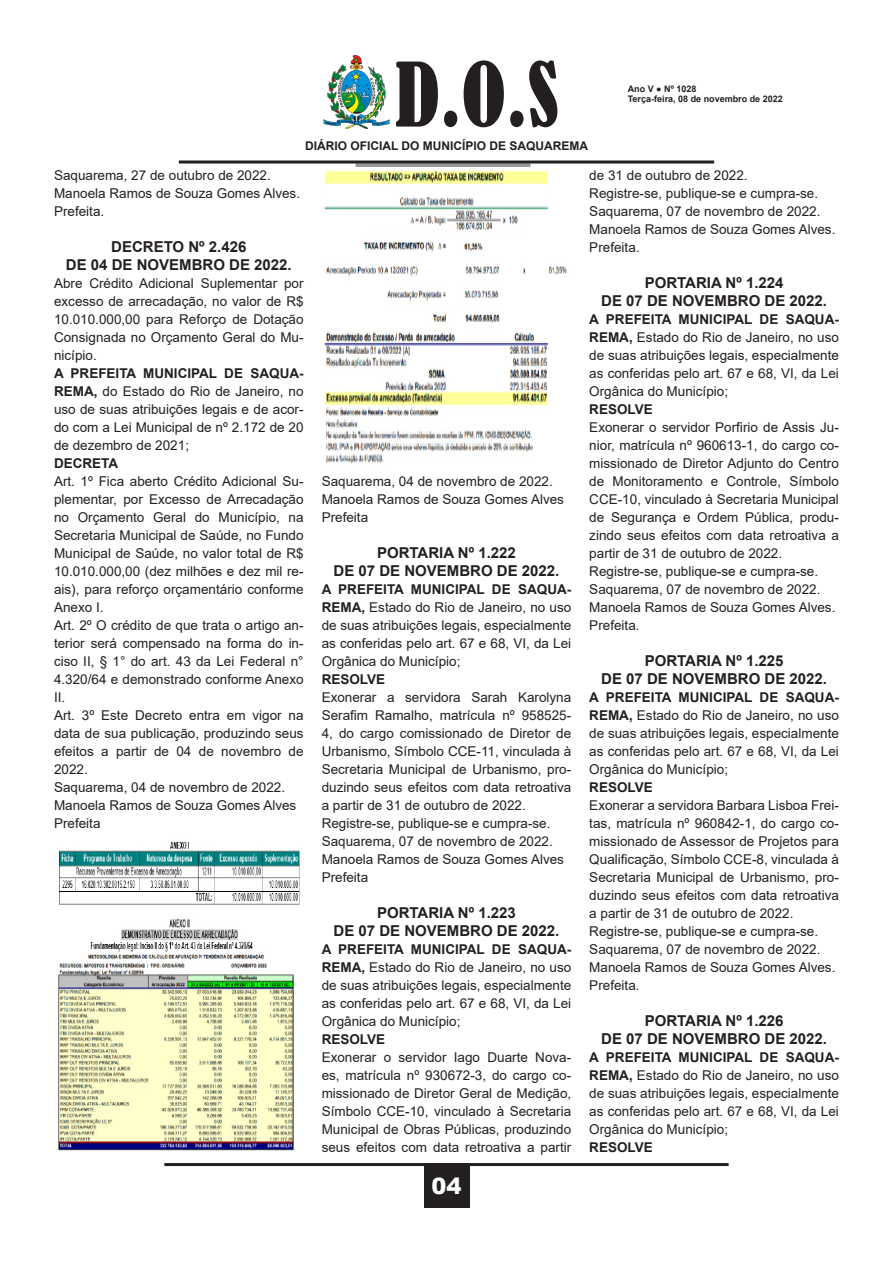
<style>
.page{position:relative;width:893px;height:1263px;background:#fff}
.page>*{position:absolute;margin:0;border:0;box-sizing:border-box;transform-origin:0 0}
.t1{font:condensed 82.5px "Bernard";color:#231f20}
.t2{font:900 22.5px "Arial";color:#fff}
.t3{font:700 15px "Arial";color:#231f20}
.t4{font:13.5px/18px "Arial";color:#231f20;text-align:justify}
.t5{font:700 13.5px "Arial";color:#231f20}
.t6{font:700 12px "Arial";color:#231f20}
.t7{font:700 9px/10.8px "Arial";color:#231f20}
.s1{font-weight:700}
</style>
<div class="page">
<hr style="left:164px;top:1163px;width:565px;height:3px;background:#231f20">
<div style="left:424px;top:1163px;width:45px;height:45px;background:#231f20"></div>
<img style="left:324px;top:55px;width:65px;height:73px">
<div style="left:356px;top:163px;width:174px;height:5px;background:#97999c"></div>
<hr style="left:179px;top:161px;width:535px;height:3px;background:#231f20">
<img style="left:58px;top:841px;width:242px;height:310px">
<img style="left:324px;top:170px;width:243px;height:294px">
<h1 class="t1" style="left:395px;top:47px;width:165px">D.O.S</h1>
<p class="t6" style="left:305px;top:137px;width:285px">DIÁRIO OFICIAL DO MUNICÍPIO DE SAQUAREMA</p>
<p class="t7" style="left:628px;top:83px;width:156px">Ano V ● Nº 1028<br>Terça-feira, 08 de novembro de 2022</p>
<p class="t4" style="left:54px;top:166px;width:218px">Saquarema, 27 de outubro de 2022.</p>
<p class="t4" style="left:54px;top:184px;width:248px">Manoela Ramos de Souza Gomes Alves.</p>
<p class="t4" style="left:54px;top:202px;width:52px">Prefeita.</p>
<p class="t3" style="left:111px;top:236px;width:137px">DECRETO Nº 2.426</p>
<p class="t3" style="left:66px;top:254px;width:227px">DE 04 DE NOVEMBRO DE 2022.</p>
<p class="t4" style="left:54px;top:274px;width:251px">Abre Crédito Adicional Suplementar por excesso de arrecadação, no valor de R$ 10.010.000,00 para Reforço de Dotação Consignada no Orçamento Geral do Mu&shy;nicípio.</p>
<p class="t4" style="left:54px;top:364px;width:251px"><span class="s1">A PREFEITA MUNICIPAL DE SAQUA-REMA,</span> do Estado do Rio de Janeiro, no uso de suas atribuições legais e de acor&shy;do com a Lei Municipal de nº 2.172 de 20 de dezembro de 2021;</p>
<p class="t5" style="left:54px;top:454px;width:66px">DECRETA</p>
<p class="t4" style="left:54px;top:472px;width:251px">Art. 1º Fica aberto Crédito Adicional Su&shy;plementar, por Excesso de Arrecadação no Orçamento Geral do Município, na Secretaria Municipal de Saúde, no Fundo Municipal de Saúde, no valor total de R$ 10.010.000,00 (dez milhões e dez mil re&shy;ais), para reforço orçamentário conforme Anexo I.</p>
<p class="t4" style="left:54px;top:616px;width:251px">Art. 2º O crédito de que trata o artigo an&shy;terior será compensado na forma do in&shy;ciso II, § 1° do art. 43 da Lei Federal n° 4.320/64 e demonstrado conforme Anexo II.</p>
<p class="t4" style="left:54px;top:706px;width:251px">Art. 3º Este Decreto entra em vigor na data de sua publicação, produzindo seus efeitos a partir de 04 de novembro de 2022.</p>
<p class="t4" style="left:54px;top:778px;width:233px">Saquarema, 04 de novembro de 2022.</p>
<p class="t4" style="left:54px;top:796px;width:244px">Manoela Ramos de Souza Gomes Alves</p>
<p class="t4" style="left:54px;top:814px;width:48px">Prefeita</p>
<p class="t4" style="left:322px;top:472px;width:233px">Saquarema, 04 de novembro de 2022.</p>
<p class="t4" style="left:322px;top:490px;width:244px">Manoela Ramos de Souza Gomes Alves</p>
<p class="t4" style="left:322px;top:508px;width:48px">Prefeita</p>
<p class="t3" style="left:377px;top:542px;width:140px">PORTARIA Nº 1.222</p>
<p class="t3" style="left:334px;top:560px;width:227px">DE 07 DE NOVEMBRO DE 2022.</p>
<p class="t4" style="left:322px;top:580px;width:251px"><span class="s1">A PREFEITA MUNICIPAL DE SAQUA-REMA,</span> Estado do Rio de Janeiro, no uso de suas atribuições legais, especialmente as conferidas pelo art. 67 e 68, VI, da Lei Orgânica do Município;</p>
<p class="t5" style="left:322px;top:670px;width:65px">RESOLVE</p>
<p class="t4" style="left:322px;top:688px;width:251px">Exonerar a servidora Sarah Karolyna Serafim Ramalho, matrícula nº 958525- 4, do cargo comissionado de Diretor de Urbanismo, Símbolo CCE-11, vinculada à Secretaria Municipal de Urbanismo, pro&shy;duzindo seus efeitos com data retroativa a partir de 31 de outubro de 2022.</p>
<p class="t4" style="left:322px;top:814px;width:230px">Registre-se, publique-se e cumpra-se.</p>
<p class="t4" style="left:322px;top:832px;width:233px">Saquarema, 07 de novembro de 2022.</p>
<p class="t4" style="left:322px;top:850px;width:244px">Manoela Ramos de Souza Gomes Alves</p>
<p class="t4" style="left:322px;top:868px;width:48px">Prefeita</p>
<p class="t3" style="left:377px;top:902px;width:140px">PORTARIA Nº 1.223</p>
<p class="t3" style="left:334px;top:920px;width:227px">DE 07 DE NOVEMBRO DE 2022.</p>
<p class="t4" style="left:322px;top:940px;width:251px"><span class="s1">A PREFEITA MUNICIPAL DE SAQUA-REMA,</span> Estado do Rio de Janeiro, no uso de suas atribuições legais, especialmente as conferidas pelo art. 67 e 68, VI, da Lei Orgânica do Município;</p>
<p class="t5" style="left:322px;top:1030px;width:65px">RESOLVE</p>
<p class="t4" style="left:322px;top:1048px;width:251px">Exonerar o servidor Iago Duarte Nova&shy;es, matrícula nº 930672-3, do cargo co&shy;missionado de Diretor Geral de Medição, Símbolo CCE-10, vinculado à Secretaria Municipal de Obras Públicas, produzindo seus efeitos com data retroativa a partir</p>
<h2 class="t2" style="left:431px;top:1170px;width:32px">04</h2>
<p class="t4" style="left:589px;top:166px;width:160px">de 31 de outubro de 2022.</p>
<p class="t4" style="left:589px;top:184px;width:230px">Registre-se, publique-se e cumpra-se.</p>
<p class="t4" style="left:589px;top:202px;width:233px">Saquarema, 07 de novembro de 2022.</p>
<p class="t4" style="left:589px;top:220px;width:248px">Manoela Ramos de Souza Gomes Alves.</p>
<p class="t4" style="left:589px;top:238px;width:52px">Prefeita.</p>
<p class="t3" style="left:645px;top:272px;width:140px">PORTARIA Nº 1.224</p>
<p class="t3" style="left:601px;top:290px;width:227px">DE 07 DE NOVEMBRO DE 2022.</p>
<p class="t4" style="left:589px;top:310px;width:251px"><span class="s1">A PREFEITA MUNICIPAL DE SAQUA-REMA,</span> Estado do Rio de Janeiro, no uso de suas atribuições legais, especialmente as conferidas pelo art. 67 e 68, VI, da Lei Orgânica do Município;</p>
<p class="t5" style="left:589px;top:400px;width:65px">RESOLVE</p>
<p class="t4" style="left:589px;top:418px;width:251px">Exonerar o servidor Porfirio de Assis Ju&shy;nior, matrícula nº 960613-1, do cargo co&shy;missionado de Diretor Adjunto do Centro de Monitoramento e Controle, Símbolo CCE-10, vinculado à Secretaria Municipal de Segurança e Ordem Pública, produ&shy;zindo seus efeitos com data retroativa a partir de 31 de outubro de 2022.</p>
<p class="t4" style="left:589px;top:562px;width:230px">Registre-se, publique-se e cumpra-se.</p>
<p class="t4" style="left:589px;top:580px;width:233px">Saquarema, 07 de novembro de 2022.</p>
<p class="t4" style="left:589px;top:598px;width:248px">Manoela Ramos de Souza Gomes Alves.</p>
<p class="t4" style="left:589px;top:616px;width:52px">Prefeita.</p>
<p class="t3" style="left:645px;top:650px;width:140px">PORTARIA Nº 1.225</p>
<p class="t3" style="left:601px;top:668px;width:227px">DE 07 DE NOVEMBRO DE 2022.</p>
<p class="t4" style="left:589px;top:688px;width:251px"><span class="s1">A PREFEITA MUNICIPAL DE SAQUA-REMA,</span> Estado do Rio de Janeiro, no uso de suas atribuições legais, especialmente as conferidas pelo art. 67 e 68, VI, da Lei Orgânica do Município;</p>
<p class="t5" style="left:589px;top:778px;width:65px">RESOLVE</p>
<p class="t4" style="left:589px;top:796px;width:251px">Exonerar a servidora Barbara Lisboa Frei&shy;tas, matrícula nº 960842-1, do cargo co&shy;missionado de Assessor de Projetos para Qualificação, Símbolo CCE-8, vinculada à Secretaria Municipal de Urbanismo, pro&shy;duzindo seus efeitos com data retroativa a partir de 31 de outubro de 2022.</p>
<p class="t4" style="left:589px;top:922px;width:230px">Registre-se, publique-se e cumpra-se.</p>
<p class="t4" style="left:589px;top:940px;width:233px">Saquarema, 07 de novembro de 2022.</p>
<p class="t4" style="left:589px;top:958px;width:248px">Manoela Ramos de Souza Gomes Alves.</p>
<p class="t4" style="left:589px;top:976px;width:52px">Prefeita.</p>
<p class="t3" style="left:645px;top:1010px;width:140px">PORTARIA Nº 1.226</p>
<p class="t3" style="left:601px;top:1028px;width:227px">DE 07 DE NOVEMBRO DE 2022.</p>
<p class="t4" style="left:589px;top:1048px;width:251px"><span class="s1">A PREFEITA MUNICIPAL DE SAQUA-REMA,</span> Estado do Rio de Janeiro, no uso de suas atribuições legais, especialmente as conferidas pelo art. 67 e 68, VI, da Lei Orgânica do Município;</p>
<p class="t5" style="left:589px;top:1138px;width:65px">RESOLVE</p>
</div>
